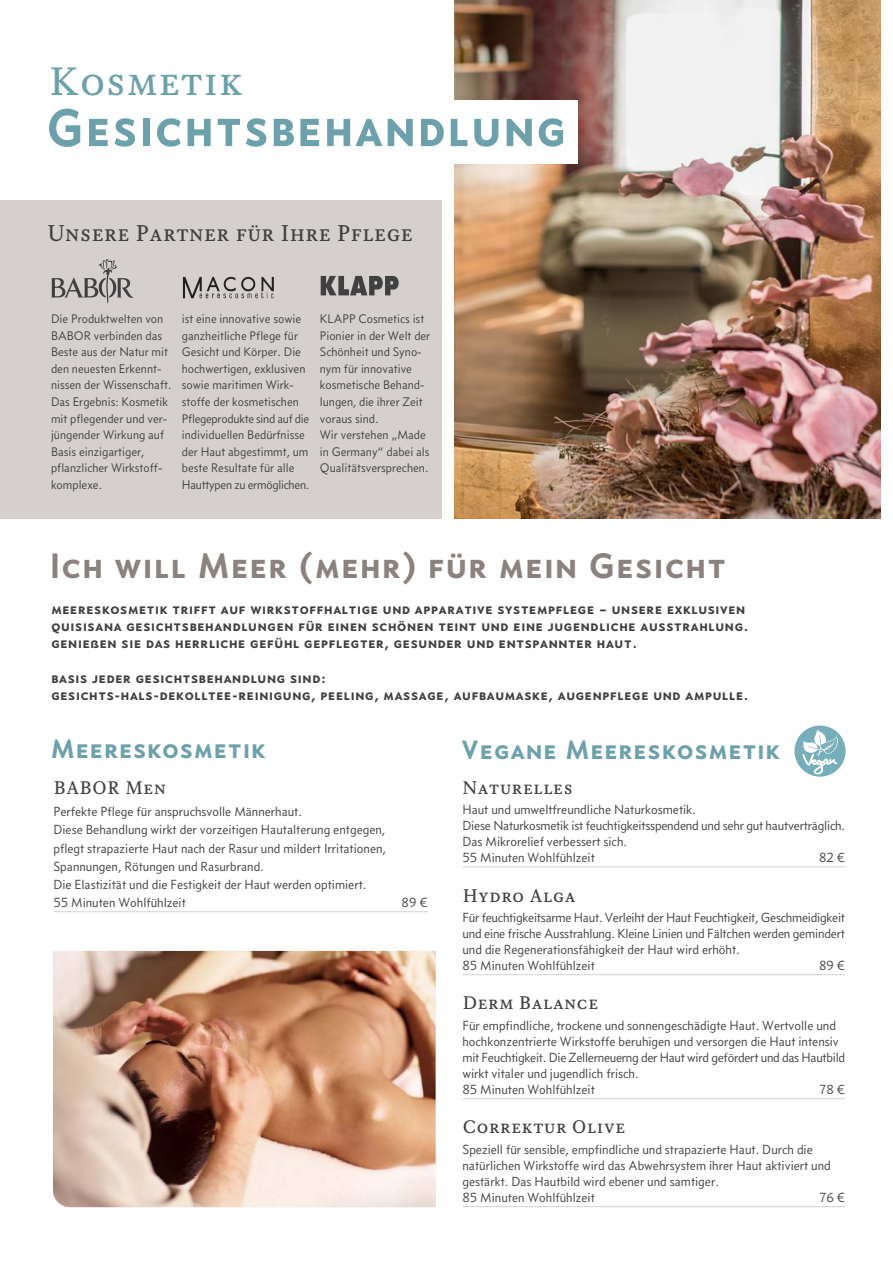
<style>
.page{position:relative;width:893px;height:1263px;background:#fff}
.page>*{position:absolute;margin:0;border:0;box-sizing:border-box;transform-origin:0 0}
.t1{font:700 54px "Concourse C2";color:#6ca1ac;scale:.95 1}
.t2{font:39px "Equity Caps A";letter-spacing:-.01em;color:#6ca1ac}
.t3{font:700 36px "Concourse C2";color:#8b817d}
.t4{font:700 27px "Concourse C2";color:#6ca1ac}
.t5{font:22.5px "Equity Caps A";letter-spacing:-.01em;color:#404041}
.t6{font:18px "Equity Caps A";color:#404041}
.t7{font:700 15px/17.2px "Concourse C2";color:#404041}
.t8{font:13.5px/16px "Concourse T3 Tab";color:#404041}
.t9{font:12.75px/16.5px "Concourse T3 Tab";color:#404041}
</style>
<div class="page">
<img style="left:455px;top:0;width:425px;height:519px">
<div style="left:0;top:100px;width:578px;height:64px;background:#fff"></div>
<div style="left:0;top:200px;width:442px;height:319px;background:#d5d0ce"></div>
<img style="left:51px;top:259px;width:83px;height:45px">
<img style="left:320px;top:275px;width:79px;height:21px">
<img style="left:182px;top:276px;width:92px;height:23px">
<hr style="left:53px;top:911px;width:133px;height:1px;background:#d1d3d4">
<hr style="left:186px;top:911px;width:242px;height:1px;background:#d1d3d4">
<hr style="left:462px;top:866px;width:133px;height:1px;background:#d1d3d4">
<hr style="left:595px;top:866px;width:250px;height:1px;background:#d1d3d4">
<hr style="left:462px;top:974px;width:133px;height:1px;background:#d1d3d4">
<hr style="left:595px;top:974px;width:250px;height:1px;background:#d1d3d4">
<hr style="left:462px;top:1098px;width:133px;height:1px;background:#d1d3d4">
<hr style="left:595px;top:1098px;width:250px;height:1px;background:#d1d3d4">
<hr style="left:462px;top:1206px;width:133px;height:1px;background:#d1d3d4">
<hr style="left:595px;top:1206px;width:250px;height:1px;background:#d1d3d4">
<img style="left:53px;top:951px;width:383px;height:256px">
<svg style="left:792px;top:723px;width:56px;height:56px"></svg>
<svg style="left:803px;top:730px;width:35px;height:44px"></svg>
<h2 class="t2" style="left:49px;top:59px;width:196px">Kosmetik</h2>
<h1 class="t1" style="left:45px;top:96px;width:551px">Gesichtsbehandlung</h1>
<h3 class="t5" style="left:47px;top:220px;width:367px">Unsere Partner für Ihre Pflege</h3>
<p class="t9" style="left:51px;top:311px;width:122px">Die Produktwelten von<br>BABOR verbinden das<br>Beste aus der Natur mit den neuesten Erkennt&shy;nissen der Wissenschaft.<br>Das Ergebnis: Kosmetik mit pflegender und ver&shy;jüngender Wirkung auf<br>Basis einzigartiger, pflanzlicher Wirkstoff&shy;komplexe.</p>
<p class="t9" style="left:182px;top:311px;width:129px">ist eine innovative sowie ganzheitliche Pflege für<br>Gesicht und Körper. Die hochwertigen, exklusiven sowie maritimen Wirk&shy;stoffe der kosmetischen<br>Pflegeprodukte sind auf die individuellen Bedürfnisse der Haut abgestimmt, um beste Resultate für alle<br>Hauttypen zu ermöglichen.</p>
<p class="t9" style="left:320px;top:311px;width:112px">KLAPP Cosmetics ist<br>Pionier in der Welt der<br>Schönheit und Syno&shy;nym für innovative kosmetische Behand&shy;lungen, die ihrer Zeit voraus sind.<br>Wir verstehen „Made in Germany“ dabei als<br>Qualitätsversprechen.</p>
<h3 class="t3" style="left:49px;top:545px;width:679px">Ich will Meer (mehr) für mein Gesicht</h3>
<p class="t7" style="left:51px;top:600px;width:699px">meereskosmetik trifft auf wirkstoffhaltige und apparative systempflege – unsere exklusiven quisisana gesichtsbehandlungen für einen schönen teint und eine jugendliche ausstrahlung. genießen sie das herrliche gefühl gepflegter, gesunder und entspannter haut.</p>
<p class="t7" style="left:51px;top:669px;width:699px">basis jeder gesichtsbehandlung sind:<br>gesichts-hals-dekolltee-reinigung, peeling, massage, aufbaumaske, augenpflege und ampulle.</p>
<h3 class="t4" style="left:50px;top:733px;width:217px">Meereskosmetik</h3>
<h3 class="t6" style="left:53px;top:777px;width:114px">BABOR Men</h3>
<p class="t8" style="left:53px;top:803px;width:334px;line-height:18.3px">Perfekte Pflege für anspruchsvolle Männerhaut.<br>Diese Behandlung wirkt der vorzeitigen Hautalterung entgegen, pflegt strapazierte Haut nach der Rasur und mildert Irritationen, Spannungen, Rötungen und Rasurbrand.<br>Die Elastizität und die Festigkeit der Haut werden optimiert.<br>55 Minuten Wohlfühlzeit</p>
<p class="t8" style="left:402px;top:895px;width:28px">89 €</p>
<h3 class="t4" style="left:460px;top:734px;width:321px">Vegane Meereskosmetik</h3>
<h3 class="t6" style="left:462px;top:777px;width:112px">Naturelles</h3>
<p class="t8" style="left:462px;top:802px;width:384px">Haut und umweltfreundliche Naturkosmetik.<br>Diese Naturkosmetik ist feuchtigkeitsspendend und sehr gut hautverträglich.<br>Das Mikrorelief verbessert sich.<br>55 Minuten Wohlfühlzeit</p>
<p class="t8" style="left:819px;top:850px;width:28px">82 €</p>
<h3 class="t6" style="left:462px;top:885px;width:115px">Hydro Alga</h3>
<p class="t8" style="left:462px;top:910px;width:384px">Für feuchtigkeitsarme Haut. Verleiht der Haut Feuchtigkeit, Geschmeidigkeit und eine frische Ausstrahlung. Kleine Linien und Fältchen werden gemindert und die Regenerationsfähigkeit der Haut wird erhöht.<br>85 Minuten Wohlfühlzeit</p>
<p class="t8" style="left:819px;top:958px;width:28px">89 €</p>
<h3 class="t6" style="left:462px;top:993px;width:137px">Derm Balance</h3>
<p class="t8" style="left:462px;top:1018px;width:384px">Für empfindliche, trockene und sonnengeschädigte Haut. Wertvolle und hochkonzentrierte Wirkstoffe beruhigen und versorgen die Haut intensiv mit Feuchtigkeit. Die Zellerneuerng der Haut wird gefördert und das Hautbild wirkt vitaler und jugendlich frisch.<br>85 Minuten Wohlfühlzeit</p>
<p class="t8" style="left:819px;top:1082px;width:28px">78 €</p>
<h3 class="t6" style="left:462px;top:1117px;width:165px">Correktur Olive</h3>
<p class="t8" style="left:462px;top:1142px;width:370px">Speziell für sensible, empfindliche und strapazierte Haut. Durch die natürlichen Wirkstoffe wird das Abwehrsystem ihrer Haut aktiviert und gestärkt. Das Hautbild wird ebener und samtiger.<br>85 Minuten Wohlfühlzeit</p>
<p class="t8" style="left:819px;top:1190px;width:28px">76 €</p>
</div>
